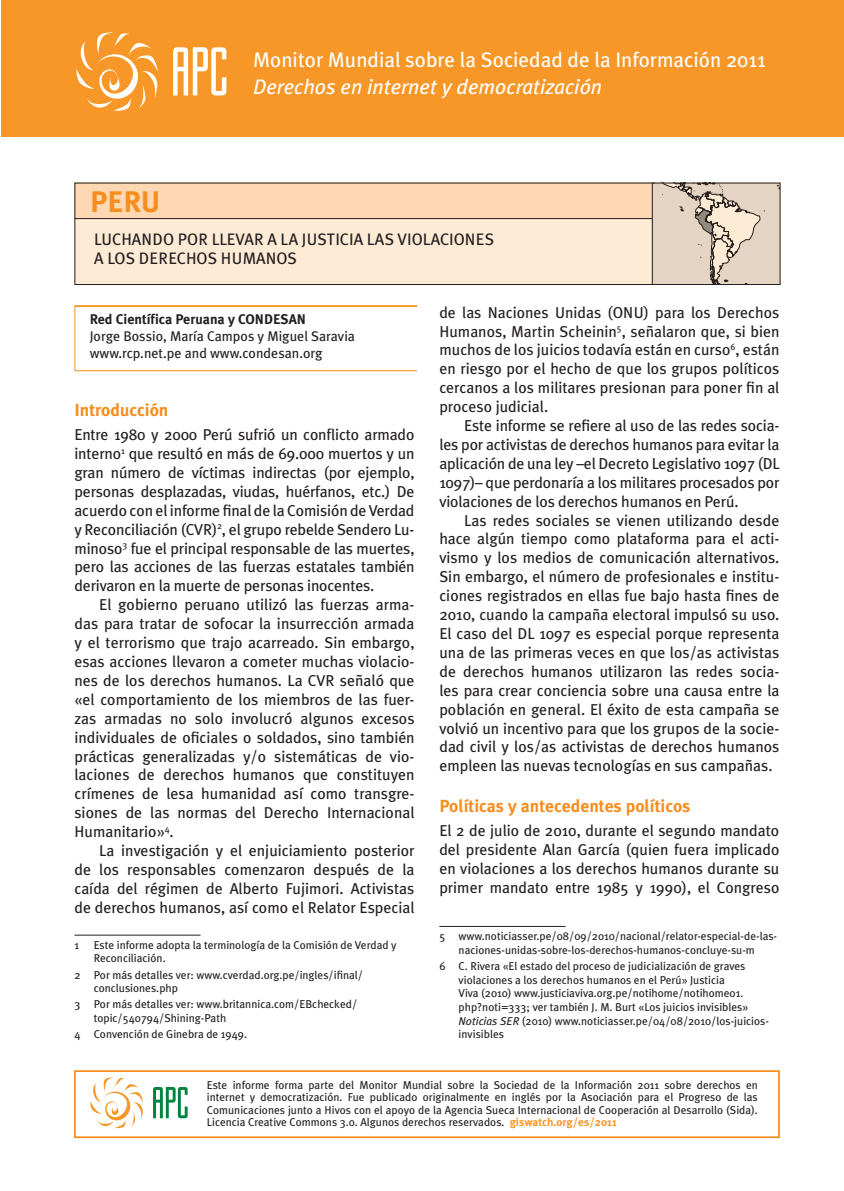
<style>
.page{position:relative;width:844px;height:1191px;background:#fff}
.page>*{position:absolute;margin:0;border:0;box-sizing:border-box;transform-origin:0 0}
.t1{font:700 29.75px "Meta Plus";color:#f68e1e}
.t2{font:21px "Meta Plus";color:#fff}
.t3{font:italic 21px "Meta Plus";color:#fff}
.t4{font:700 17.5px "Meta Plus";color:#f68e1e}
.t5{font:16.62px "Meta Plus";color:#231f20}
.t6{font:15.75px/18.9px "Meta Plus";color:#231f20;text-align:justify}
.t7{font:14px/16.8px "Meta Plus";color:#231f20}
.t8{font:700 14px "Meta Plus";color:#231f20}
.t9{font:11.38px/13.7px "Meta Plus";color:#231f20}
.s1{font-style:italic}
.s2{font-weight:700;color:#f79727}
</style>
<div class="page">
<div style="left:74px;top:1070px;width:705px;height:68px;border:2px solid #f68e1e"></div>
<svg style="left:90px;top:1077px;width:53px;height:51px"></svg>
<svg style="left:153px;top:1087px;width:35px;height:31px"></svg>
<div style="left:1px;top:0;width:842px;height:137px;background:#f79727"></div>
<svg style="left:76px;top:32px;width:82px;height:79px"></svg>
<svg style="left:173px;top:47px;width:53px;height:48px"></svg>
<div style="left:74px;top:183px;width:706px;height:102px;background:#feebd6"></div>
<div style="left:74px;top:183px;width:578px;height:36px;background:#fdd8b2"></div>
<hr style="left:74px;top:218px;width:578px;height:1px;background:#231f20">
<hr style="left:651px;top:183px;width:1px;height:102px;background:#231f20">
<svg style="left:652px;top:183px;width:129px;height:101px;background:#d7c7b7"></svg>
<div style="left:74px;top:183px;width:706px;height:102px;border:1px solid #231f20"></div>
<hr style="left:74px;top:307px;width:1px;height:63px;background:#f68e1e">
<hr style="left:74px;top:370px;width:343px;height:1px;background:#f68e1e">
<hr style="left:74px;top:305px;width:343px;height:2px;background:#f68e1e">
<hr style="left:74px;top:934px;width:126px;height:1px;background:#231f20">
<hr style="left:439px;top:926px;width:126px;height:1px;background:#231f20">
<h1 class="t1" style="left:90px;top:184px;width:72px">PERU</h1>
<h2 class="t2" style="left:253px;top:48px;width:514px">Monitor Mundial sobre la Sociedad de la Información 2011</h2>
<h2 class="t3" style="left:253px;top:75px;width:350px">Derechos en internet y democratización</h2>
<p class="t5" style="left:94px;top:229px;width:19px">Luchando</p>
<p class="t5" style="left:178px;top:229px;width:11px">por</p>
<p class="t5" style="left:212px;top:229px;width:10px">llevar</p>
<p class="t5" style="left:267px;top:229px;width:76px">ala justicia</p>
<p class="t5" style="left:367px;top:229px;width:10px">las</p>
<p class="t5" style="left:397px;top:229px;width:10px">violaciones</p>
<p class="t5" style="left:94px;top:249px;width:23px">a los</p>
<p class="t5" style="left:139px;top:249px;width:11px">derechos</p>
<p class="t5" style="left:221px;top:249px;width:12px">humanos</p>
<p class="t8" style="left:90px;top:311px;width:218px">Red Científica Peruana y CONDESAN</p>
<p class="t7" style="left:90px;top:327px;width:267px">Jorge Bossio, María Campos y Miguel Saravia www.rcp.net.pe and www.condesan.org</p>
<p class="t4" style="left:74px;top:400px;width:95px">Introducción</p>
<p class="t6" style="left:74px;top:425px;width:341px">Entre 1980 y 2000 Perú sufrió un conflicto armado interno<sup>1</sup> que resultó en más de 69.000 muertos y un gran número de víctimas indirectas (por ejemplo, personas desplazadas, viudas, huérfanos, etc.) De acuerdo con el informe final de la Comisión de Verdad y Reconciliación (CVR)<sup>2</sup>, el grupo rebelde Sendero Lu&shy;minoso<sup>3</sup> fue el principal responsable de las muertes, pero las acciones de las fuerzas estatales también derivaron en la muerte de personas inocentes.</p>
<p class="t6" style="left:74px;top:595px;width:341px;text-indent:25px">El gobierno peruano utilizó las fuerzas arma&shy;das para tratar de sofocar la insurrección armada y el terrorismo que trajo acarreado. Sin embargo, esas acciones llevaron a cometer muchas violacio&shy;nes de los derechos humanos. La CVR señaló que «el comportamiento de los miembros de las fuer&shy;zas armadas no solo involucró algunos excesos individuales de oficiales o soldados, sino también prácticas generalizadas y/o sistemáticas de vio&shy;laciones de derechos humanos que constituyen crímenes de lesa humanidad así como transgre&shy;siones de las normas del Derecho Internacional Humanitario»<sup>4</sup>.</p>
<p class="t6" style="left:74px;top:841px;width:341px;text-indent:25px">La investigación y el enjuiciamiento posterior de los responsables comenzaron después de la caída del régimen de Alberto Fujimori. Activistas de derechos humanos, así como el Relator Especial</p>
<p class="t9" style="left:74px;top:938px;width:6px">1</p>
<p class="t9" style="left:94px;top:938px;width:304px">Este informe adopta la terminología de la Comisión de Verdad y<br>Reconciliación.</p>
<p class="t9" style="left:94px;top:967px;width:271px;text-indent:-19px">2 Por más detalles ver: www.cverdad.org.pe/ingles/ifinal/ conclusiones.php</p>
<p class="t9" style="left:94px;top:997px;width:265px;text-indent:-19px">3 Por más detalles ver: www.britannica.com/EBchecked/ topic/540794/Shining-Path</p>
<p class="t9" style="left:74px;top:1027px;width:174px">4 Convención de Ginebra de 1949.</p>
<p class="t6" style="left:439px;top:302px;width:341px">de las Naciones Unidas (ONU) para los Derechos Humanos, Martin Scheinin<sup>5</sup>, señalaron que, si bien muchos de los juicios todavía están en curso<sup>6</sup>, están en riesgo por el hecho de que los grupos políticos cercanos a los militares presionan para poner fin al proceso judicial.</p>
<p class="t6" style="left:439px;top:416px;width:342px;text-indent:25px">Este informe se refiere al uso de las redes socia&shy;les por activistas de derechos humanos para evitar la aplicación de una ley –el Decreto Legislativo 1097 (DL 1097)– que perdonaría a los militares procesados por violaciones de los derechos humanos en Perú.</p>
<p class="t6" style="left:439px;top:510px;width:341px;text-indent:25px">Las redes sociales se vienen utilizando desde hace algún tiempo como plataforma para el acti&shy;vismo y los medios de comunicación alternativos.<br>Sin embargo, el número de profesionales e institu&shy;ciones registrados en ellas fue bajo hasta fines de 2010, cuando la campaña electoral impulsó su uso.<br>El caso del DL 1097 es especial porque representa una de las primeras veces en que los/as activistas de derechos humanos utilizaron las redes socia&shy;les para crear conciencia sobre una causa entre la población en general. El éxito de esta campaña se volvió un incentivo para que los grupos de la socie&shy;dad civil y los/as activistas de derechos humanos empleen las nuevas tecnologías en sus campañas.</p>
<p class="t4" style="left:439px;top:796px;width:253px">Políticas y antecedentes políticos</p>
<p class="t6" style="left:439px;top:821px;width:341px">El 2 de julio de 2010, durante el segundo mandato del presidente Alan García (quien fuera implicado en violaciones a los derechos humanos durante su primer mandato entre 1985 y 1990), el Congreso</p>
<p class="t9" style="left:439px;top:929px;width:339px;text-align:center">5 www.noticiasser.pe/08/09/2010/nacional/relator-especial-de-las&shy;naciones-unidas-sobre-los-derechos-humanos-concluye-su-m</p>
<p class="t9" style="left:458px;top:959px;width:312px;text-indent:-19px">6 C. Rivera «El estado del proceso de judicialización de graves violaciones a los derechos humanos en el Perú» Justicia<br>Viva (2010) www.justiciaviva.org.pe/notihome/notihome01. php?noti=333; ver también J. M. Burt «Los juicios invisibles» <span class="s1">Noticias SER</span> (2010) www.noticiasser.pe/04/08/2010/los-juicios&shy;invisibles</p>
<p class="t9" style="left:207px;top:1079px;width:552px;line-height:12.2px;text-align:justify">Este informe forma parte del Monitor Mundial sobre la Sociedad de la Información 2011 sobre derechos en internet y democratización. Fue publicado originalmente en inglés por la Asociación para el Progreso de las Comunicaciones junto a Hivos con el apoyo de la Agencia Sueca Internacional de Cooperación al Desarrollo (Sida).<br>Licencia Creative Commons 3.0. Algunos derechos reservados. <span class="s2">giswatch.org/es/2011</span></p>
</div>
